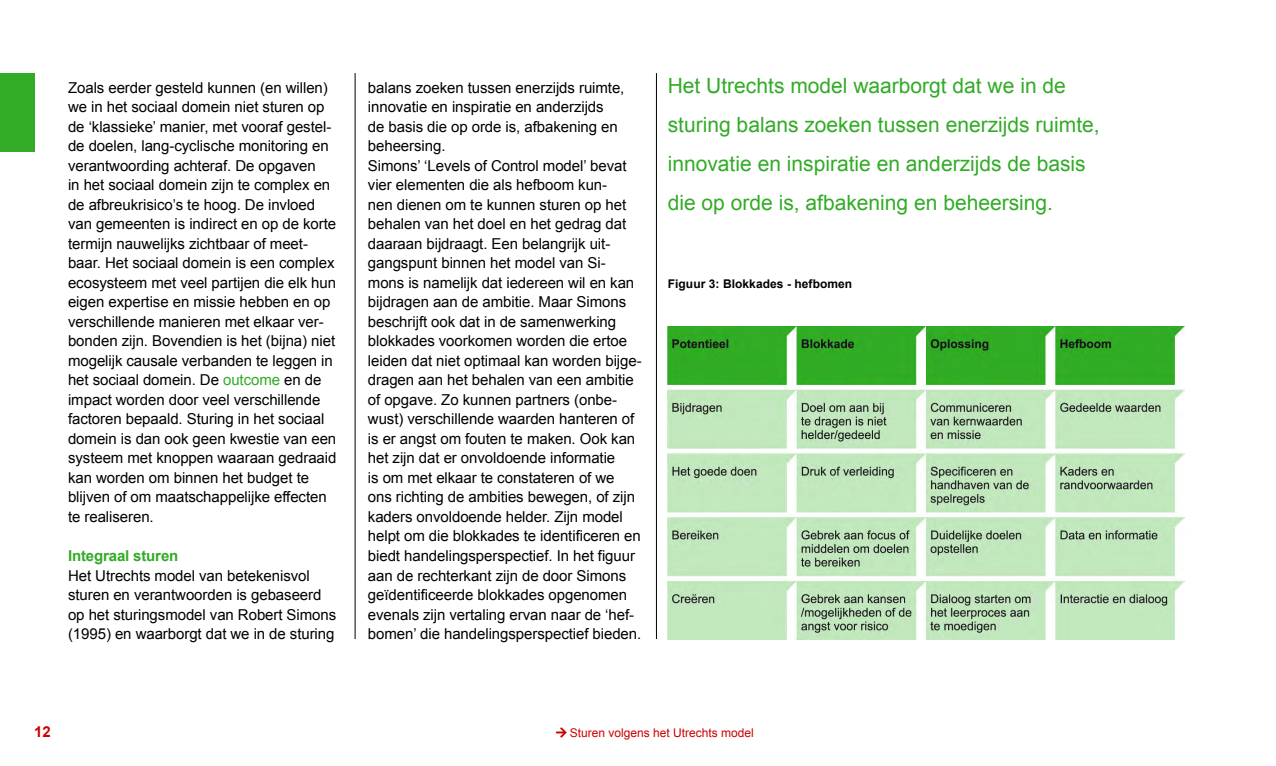
<style>
.page{position:relative;width:1276px;height:766px;background:#fff}
.page>*{position:absolute;margin:0;border:0;box-sizing:border-box;transform-origin:0 0}
.Steramer_1{font:21px/39px "Arial";color:#32ab27}
.t1{font:15px/19.5px "Arial";letter-spacing:-.005em;color:#000}
.t2{font:700 15px "Arial";letter-spacing:-.01em;color:#32ab27}
.t3{font:700 15px "Arial";color:#c00}
.t4{font:12px "Arial";color:#c00}
.t5{font:700 12px "Arial";letter-spacing:.005em;color:#000}
.s1{color:#32ab27}
</style>
<div class="page">
<hr style="left:656px;top:73px;width:1px;height:566px;background:#000">
<hr style="left:355px;top:73px;width:1px;height:566px;background:#000">
<div style="left:0;top:73px;width:34px;height:78px;background:#32ab27"></div>
<img style="left:668px;top:326px;width:517px;height:313px">
<p class="t1" style="left:68px;top:78px;width:270px">Zoals eerder gesteld kunnen (en willen) we in het sociaal domein niet sturen op de ‘klassieke’ manier, met vooraf gestel&shy;de doelen, lang-cyclische monitoring en verantwoording achteraf. De opgaven<br>in het sociaal domein zijn te complex en de afbreukrisico’s te hoog. De invloed van gemeenten is indirect en op de korte termijn nauwelijks zichtbaar of meet&shy;baar. Het sociaal domein is een complex ecosysteem met veel partijen die elk hun eigen expertise en missie hebben en op verschillende manieren met elkaar ver&shy;bonden zijn. Bovendien is het (bijna) niet mogelijk causale verbanden te leggen in het sociaal domein. De <span class="s1">outcome</span> en de impact worden door veel verschillende factoren bepaald. Sturing in het sociaal domein is dan ook geen kwestie van een systeem met knoppen waaraan gedraaid kan worden om binnen het budget te blijven of om maatschappelijke effecten te realiseren.</p>
<h2 class="t2" style="left:68px;top:545px;width:112px">Integraal sturen</h2>
<p class="t1" style="left:68px;top:565px;width:270px">Het Utrechts model van betekenisvol sturen en verantwoorden is gebaseerd op het sturingsmodel van Robert Simons (1995) en waarborgt dat we in de sturing</p>
<p class="t1" style="left:368px;top:78px;width:275px">balans zoeken tussen enerzijds ruimte, innovatie en inspiratie en anderzijds<br>de basis die op orde is, afbakening en beheersing.<br>Simons’ ‘Levels of Control model’ bevat vier elementen die als hefboom kun-<br>nen dienen om te kunnen sturen op het behalen van het doel en het gedrag dat daaraan bijdraagt. Een belangrijk uit&shy;gangspunt binnen het model van Si&shy;mons is namelijk dat iedereen wil en kan bijdragen aan de ambitie. Maar Simons beschrijft ook dat in de samenwerking blokkades voorkomen worden die ertoe leiden dat niet optimaal kan worden bijge&shy;dragen aan het behalen van een ambitie of opgave. Zo kunnen partners (onbe&shy;wust) verschillende waarden hanteren of is er angst om fouten te maken. Ook kan het zijn dat er onvoldoende informatie<br>is om met elkaar te constateren of we ons richting de ambities bewegen, of zijn kaders onvoldoende helder. Zijn model helpt om die blokkades te identificeren en biedt handelingsperspectief. In het figuur aan de rechterkant zijn de door Simons geïdentificeerde blokkades opgenomen evenals zijn vertaling ervan naar de ‘hef&shy;bomen’ die handelingsperspectief bieden.</p>
<p class="Steramer_1" style="left:668px;top:66px;width:433px">Het Utrechts model waarborgt dat we in de sturing balans zoeken tussen enerzijds ruimte, innovatie en inspiratie en anderzijds de basis die op orde is, afbakening en beheersing.</p>
<p class="t5" style="left:668px;top:275px;width:186px">Figuur 3: Blokkades - hefbomen</p>
<p class="t3" style="left:34px;top:721px;width:18px">12</p>
<p class="t4" style="left:556px;top:724px;width:199px">□▼ Sturen volgens het Utrechts model</p>
</div>
